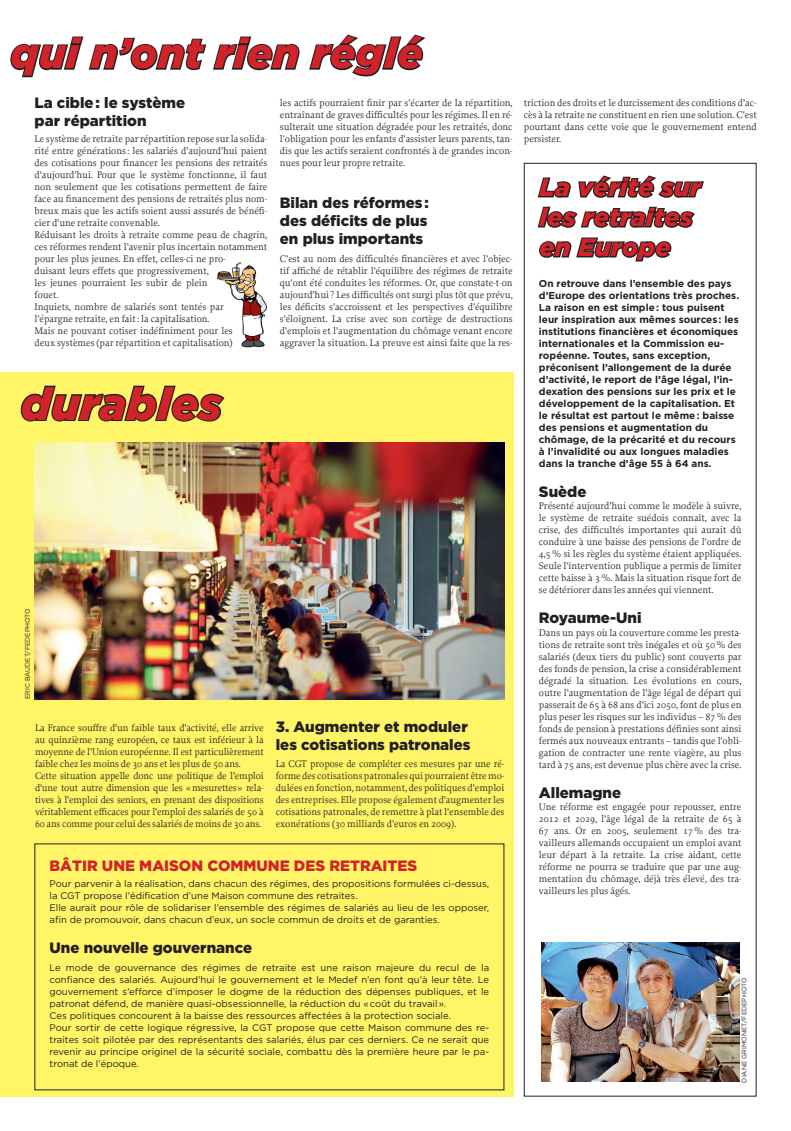
<style>
.page{position:relative;width:791px;height:1131px;background:#fff}
.page>*{position:absolute;margin:0;border:0;box-sizing:border-box;transform-origin:0 0}
.t1{font:italic 900 45px "Gotham";letter-spacing:.01em;color:#d1232a}
.t2{font:italic 900 42px "Gotham";letter-spacing:.01em;color:#d1232a}
.t3{font:italic 900 25px "Gotham";letter-spacing:.01em;color:#d1232a}
.t4{font:900 15px "Gotham";color:#231f20}
.t5{font:900 15px "Gotham";color:#d1232a}
.t6{font:10px/12px "Proforma";color:#231f20;text-align:justify}
.t7{font:700 10px/12px "Gotham";color:#231f20}
.t8{font:9.5px/12px "Gotham";color:#231f20}
.t9{font:6.5px "Gotham";color:#231f20}
</style>
<div class="page">
<div style="left:0;top:372px;width:513px;height:724px;background:#fff567"></div>
<svg style="left:10px;top:36px;width:290px;height:42px"></svg>
<svg style="left:309px;top:34px;width:117px;height:43px"></svg>
<svg style="left:20px;top:385px;width:205px;height:37px"></svg>
<div style="left:523px;top:163px;width:233px;height:933px;border:1px solid #231f20"></div>
<img style="left:216px;top:262px;width:52px;height:86px">
<img style="left:34px;top:442px;width:470px;height:257px">
<img style="left:541px;top:942px;width:198px;height:139px">
<svg style="left:537px;top:175px;width:167px;height:23px"></svg>
<svg style="left:537px;top:206px;width:158px;height:22px"></svg>
<svg style="left:539px;top:237px;width:133px;height:25px"></svg>
<p class="t2" style="left:10px;top:29px;width:413px">qui n’ont rien réglé</p>
<p class="t4" style="left:35px;top:94px;width:152px">La cible: le système</p>
<p class="t4" style="left:35px;top:112px;width:114px">par répartition</p>
<p class="t6" style="left:35px;top:133px;width:234px">Le système de retraite par répartition repose sur la solida&shy;rité entre générations: les salariés d’aujourd’hui paient des cotisations pour financer les pensions des retraités d’aujourd’hui. Pour que le système fonctionne, il faut non seulement que les cotisations permettent de faire face au financement des pensions de retraités plus nom&shy;breux mais que les actifs soient aussi assurés de bénéfi&shy;cier d’une retraite convenable.</p>
<p class="t6" style="left:35px;top:229px;width:234px;text-align:left">Réduisant les droits à retraite comme peau de chagrin, ces réformes rendent l’avenir plus incertain notamment pour les plus jeunes. En effet, celles-ci ne pro-<br>duisant leurs effets que progressivement,<br>les jeunes pourraient les subir de plein<br>fouet.</p>
<p class="t6" style="left:35px;top:301px;width:190px">Inquiets, nombre de salariés sont tentés par l’épargne retraite, en fait: la capitalisation.</p>
<p class="t6" style="left:35px;top:325px;width:200px">Mais ne pouvant cotiser indéfiniment pour les deux systèmes (par répartition et capitalisation)</p>
<p class="t6" style="left:280px;top:97px;width:234px">les actifs pourraient finir par s’écarter de la répartition, entraînant de graves difficultés pour les régimes. Il en ré&shy;sulterait une situation dégradée pour les retraités, donc l’obligation pour les enfants d’assister leurs parents, tan&shy;dis que les actifs seraient confrontés à de grandes incon&shy;nues pour leur propre retraite.</p>
<p class="t4" style="left:280px;top:194px;width:150px">Bilan des réformes:</p>
<p class="t4" style="left:280px;top:212px;width:149px">des déficits de plus</p>
<p class="t4" style="left:280px;top:230px;width:145px">en plus importants</p>
<p class="t6" style="left:280px;top:253px;width:234px">C’est au nom des difficultés financières et avec l’objec&shy;tif affiché de rétablir l’équilibre des régimes de retraite qu’ont été conduites les réformes. Or, que constate-t-on aujourd’hui ? Les difficultés ont surgi plus tôt que prévu, les déficits s’accroissent et les perspectives d’équilibre s’éloignent. La crise avec son cortège de destructions d’emplois et l’augmentation du chômage venant encore aggraver la situation. La preuve est ainsi faite que la res-</p>
<p class="t1" style="left:21px;top:378px;width:203px">durables</p>
<p class="t9" style="left:24px;top:699px;width:92px;rotate:-90deg">ERIC BAUDET/FEDEPHOTO</p>
<p class="t6" style="left:35px;top:721px;width:230px">La France souffre d’un faible taux d’activité, elle arrive au quinzième rang européen, ce taux est inférieur à la moyenne de l’Union européenne. Il est particulièrement faible chez les moins de 30 ans et les plus de 50 ans.</p>
<p class="t6" style="left:35px;top:769px;width:230px">Cette situation appelle donc une politique de l’emploi d’une tout autre dimension que les «mesurettes» rela&shy;tives à l’emploi des seniors, en prenant des dispositions véritablement efficaces pour l’emploi des salariés de 50 à 60 ans comme pour celui des salariés de moins de 30 ans.</p>
<p class="t4" style="left:276px;top:718px;width:193px">3. Augmenter et moduler</p>
<p class="t4" style="left:276px;top:736px;width:196px">les cotisations patronales</p>
<p class="t6" style="left:276px;top:757px;width:230px">La CGT propose de compléter ces mesures par une ré&shy;forme des cotisations patronales qui pourraient être mo&shy;dulées en fonction, notamment, des politiques d’emploi des entreprises. Elle propose également d’augmenter les cotisations patronales, de remettre à plat l’ensemble des exonérations (30 milliards d’euros en 2009).</p>
<p class="t5" style="left:49px;top:857px;width:369px">BÂTIR UNE MAISON COMMUNE DES RETRAITES</p>
<p class="t8" style="left:49px;top:877px;width:441px">Pour parvenir à la réalisation, dans chacun des régimes, des propositions formulées ci-dessus, la CGT propose l’édification d’une Maison commune des retraites.</p>
<p class="t8" style="left:49px;top:901px;width:441px">Elle aurait pour rôle de solidariser l’ensemble des régimes de salariés au lieu de les opposer, afin de promouvoir, dans chacun d’eux, un socle commun de droits et de garanties.</p>
<p class="t4" style="left:49px;top:938px;width:204px">Une nouvelle gouvernance</p>
<p class="t8" style="left:49px;top:961px;width:441px;text-align:justify">Le mode de gouvernance des régimes de retraite est une raison majeure du recul de la confiance des salariés. Aujourd’hui le gouvernement et le Medef n’en font qu’à leur tête. Le gouvernement s’efforce d’imposer le dogme de la réduction des dépenses publiques, et le patronat défend, de manière quasi-obsessionnelle, la réduction du «coût du travail».</p>
<p class="t8" style="left:49px;top:1009px;width:403px">Ces politiques concourent à la baisse des ressources affectées à la protection sociale.</p>
<p class="t8" style="left:49px;top:1021px;width:441px;text-align:justify">Pour sortir de cette logique régressive, la CGT propose que cette Maison commune des re&shy;traites soit pilotée par des représentants des salariés, élus par ces derniers. Ce ne serait que revenir au principe originel de la sécurité sociale, combattu dès la première heure par le pa&shy;tronat de l’époque.</p>
<p class="t6" style="left:523px;top:97px;width:234px">triction des droits et le durcissement des conditions d’ac&shy;cès à la retraite ne constituent en rien une solution. C’est pourtant dans cette voie que le gouvernement entend persister.</p>
<p class="t3" style="left:539px;top:173px;width:163px">La vérité sur</p>
<p class="t3" style="left:539px;top:203px;width:154px">les retraites</p>
<p class="t3" style="left:539px;top:233px;width:132px">en Europe</p>
<p class="t7" style="left:538px;top:277px;width:202px">On retrouve dans l’ensemble des pays d’Europe des orientations très proches.<br>La raison en est simple: tous puisent leur inspiration aux mêmes sources: les institutions financières et économiques internationales et la Commission eu&shy;ropéenne. Toutes, sans exception, préconisent l’allongement de la durée d’activité, le report de l’âge légal, l’in&shy;dexation des pensions sur les prix et le développement de la capitalisation. Et le résultat est partout le même: baisse des pensions et augmentation du chômage, de la précarité et du recours à l’invalidité ou aux longues maladies dans la tranche d’âge 55 à 64 ans.</p>
<p class="t4" style="left:538px;top:483px;width:49px">Suède</p>
<p class="t6" style="left:538px;top:500px;width:204px">Présenté aujourd’hui comme le modèle à suivre, le système de retraite suédois connaît, avec la crise, des difficultés importantes qui aurait dû conduire à une baisse des pensions de l’ordre de 4,5% si les règles du système étaient appliquées.<br>Seule l’intervention publique a permis de limiter cette baisse à 3%. Mais la situation risque fort de se détériorer dans les années qui viennent.</p>
<p class="t4" style="left:538px;top:609px;width:104px">Royaume-Uni</p>
<p class="t6" style="left:538px;top:626px;width:204px">Dans un pays où la couverture comme les presta&shy;tions de retraite sont très inégales et où 50% des salariés (deux tiers du public) sont couverts par des fonds de pension, la crise a considérablement dégradé la situation. Les évolutions en cours, outre l’augmentation de l’âge légal de départ qui passerait de 65 à 68 ans d’ici 2050, font de plus en plus peser les risques sur les individus – 87% des fonds de pension à prestations définies sont ainsi fermés aux nouveaux entrants – tandis que l’obli&shy;gation de contracter une rente viagère, au plus tard à 75 ans, est devenue plus chère avec la crise.</p>
<p class="t4" style="left:538px;top:783px;width:84px">Allemagne</p>
<p class="t6" style="left:538px;top:800px;width:204px">Une réforme est engagée pour repousser, entre 2012 et 2029, l’âge légal de la retraite de 65 à 67 ans. Or en 2005, seulement 17% des tra&shy;vailleurs allemands occupaient un emploi avant leur départ à la retraite. La crise aidant, cette réforme ne pourra se traduire que par une aug&shy;mentation du chômage, déjà très élevé, des tra&shy;vailleurs les plus âgés.</p>
<p class="t9" style="left:740px;top:1082px;width:106px;rotate:-90deg">DIANE GRIMONET/FEDEPHOTO</p>
</div>
